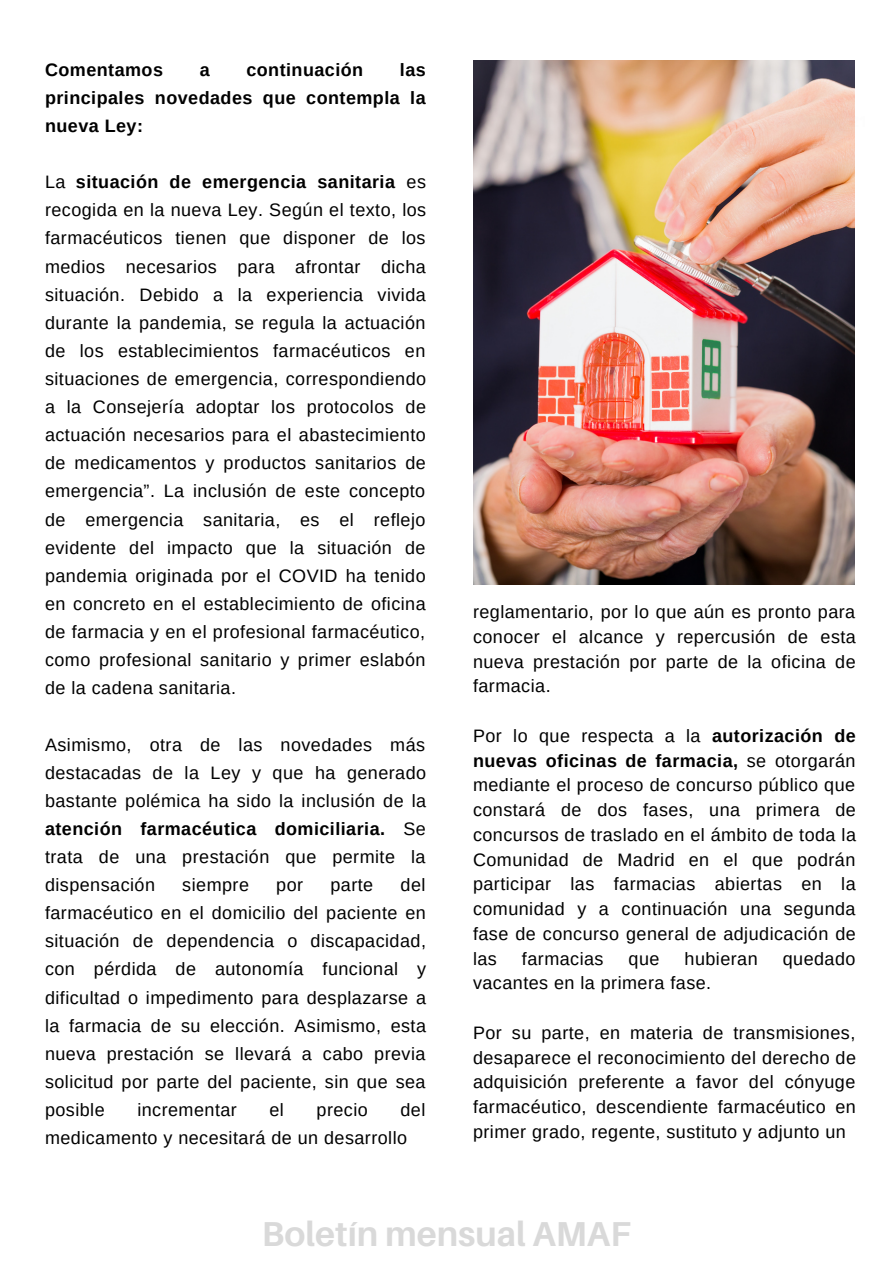
<style>
.page{position:relative;width:893px;height:1264px;background:#fff}
.page>*{position:absolute;margin:0;border:0;box-sizing:border-box;transform-origin:0 0}
.t1{font:700 34.65px "Aileron";color:#d9d9d9}
.t2{font:18px/28px "Arimo";letter-spacing:.025em;color:#000;text-align:justify}
.t3{font:700 18px/28px "Arimo";letter-spacing:.025em;color:#000;text-align:justify}
.s1{font-weight:700}
</style>
<div class="page">
<img style="left:473px;top:60px;width:381px;height:524px">
<p class="t3" style="left:45px;top:55px;width:119px">Comentamos</p>
<p class="t3" style="left:200px;top:55px;width:11px">a</p>
<p class="t3" style="left:246px;top:55px;width:118px">continuación</p>
<p class="t3" style="left:45px;top:55px;width:382px;text-indent:355px">las principales novedades que contempla la nueva Ley:</p>
<p class="t2" style="left:45px;top:168px;width:382px">La <span class="s1">situación de emergencia sanitaria</span> es recogida en la nueva Ley. Según el texto, los farmacéuticos tienen que disponer de los medios necesarios para afrontar dicha situación. Debido a la experiencia vivida durante la pandemia, se regula la actuación de los establecimientos farmacéuticos en situaciones de emergencia, correspondiendo a la Consejería adoptar los protocolos de actuación necesarios para el abastecimiento de medicamentos y productos sanitarios de emergencia”. La inclusión de este concepto de emergencia sanitaria, es el reflejo evidente del impacto que la situación de pandemia originada por el COVID ha tenido en concreto en el establecimiento de oficina de farmacia y en el profesional farmacéutico, como profesional sanitario y primer eslabón de la cadena sanitaria.</p>
<p class="t2" style="left:45px;top:730px;width:382px">Asimismo, otra de las novedades más destacadas de la Ley y que ha generado bastante polémica ha sido la inclusión de la <span class="s1">atención farmacéutica domiciliaria.</span> Se trata de una prestación que permite la dispensación</p>
<p class="t2" style="left:45px;top:870px;width:382px;text-indent:355px">del farmacéutico en el domicilio del paciente en situación de dependencia o discapacidad, con pérdida de autonomía funcional y dificultad o impedimento para desplazarse a la farmacia de su elección. Asimismo, esta nueva prestación se llevará a cabo previa solicitud por parte del paciente, sin que sea posible</p>
<p class="t2" style="left:182px;top:870px;width:68px">siempre</p>
<p class="t2" style="left:276px;top:870px;width:28px">por</p>
<p class="t2" style="left:330px;top:870px;width:44px">parte</p>
<p class="t2" style="left:45px;top:1095px;width:382px;text-indent:355px">del medicamento y necesitará de un desarrollo</p>
<p class="t2" style="left:137px;top:1095px;width:101px">incrementar</p>
<p class="t2" style="left:269px;top:1095px;width:16px">el</p>
<p class="t2" style="left:316px;top:1095px;width:53px">precio</p>
<p class="t2" style="left:473px;top:599px;width:384px;line-height:24.8px">reglamentario, por lo que aún es pronto para conocer el alcance y repercusión de esta nueva prestación por parte de la oficina de farmacia.</p>
<p class="t2" style="left:473px;top:723px;width:384px;line-height:24.8px">Por lo que respecta a la <span class="s1">autorización de nuevas oficinas de farmacia,</span> se otorgarán mediante el proceso de concurso público que constará de dos fases, una primera de concursos de traslado en el ámbito de toda la Comunidad de Madrid en el que podrán participar las farmacias abiertas en la comunidad y a continuación una segunda fase de concurso general de adjudicación de las</p>
<p class="t2" style="left:522px;top:944px;width:83px">farmacias</p>
<p class="t2" style="left:628px;top:944px;width:32px">que</p>
<p class="t2" style="left:684px;top:944px;width:75px">hubieran</p>
<p class="t2" style="left:782px;top:944px;width:74px">quedado</p>
<p class="t2" style="left:473px;top:969px;width:240px">vacantes en la primera fase.</p>
<p class="t2" style="left:473px;top:1020px;width:384px;line-height:24.8px">Por su parte, en materia de transmisiones, desaparece el reconocimiento del derecho de adquisición preferente a favor del cónyuge farmacéutico, descendiente farmacéutico en primer grado, regente, sustituto y adjunto un</p>
<h1 class="t1" style="left:262px;top:1212px;width:370px">Boletín mensual AMAF</h1>
</div>
